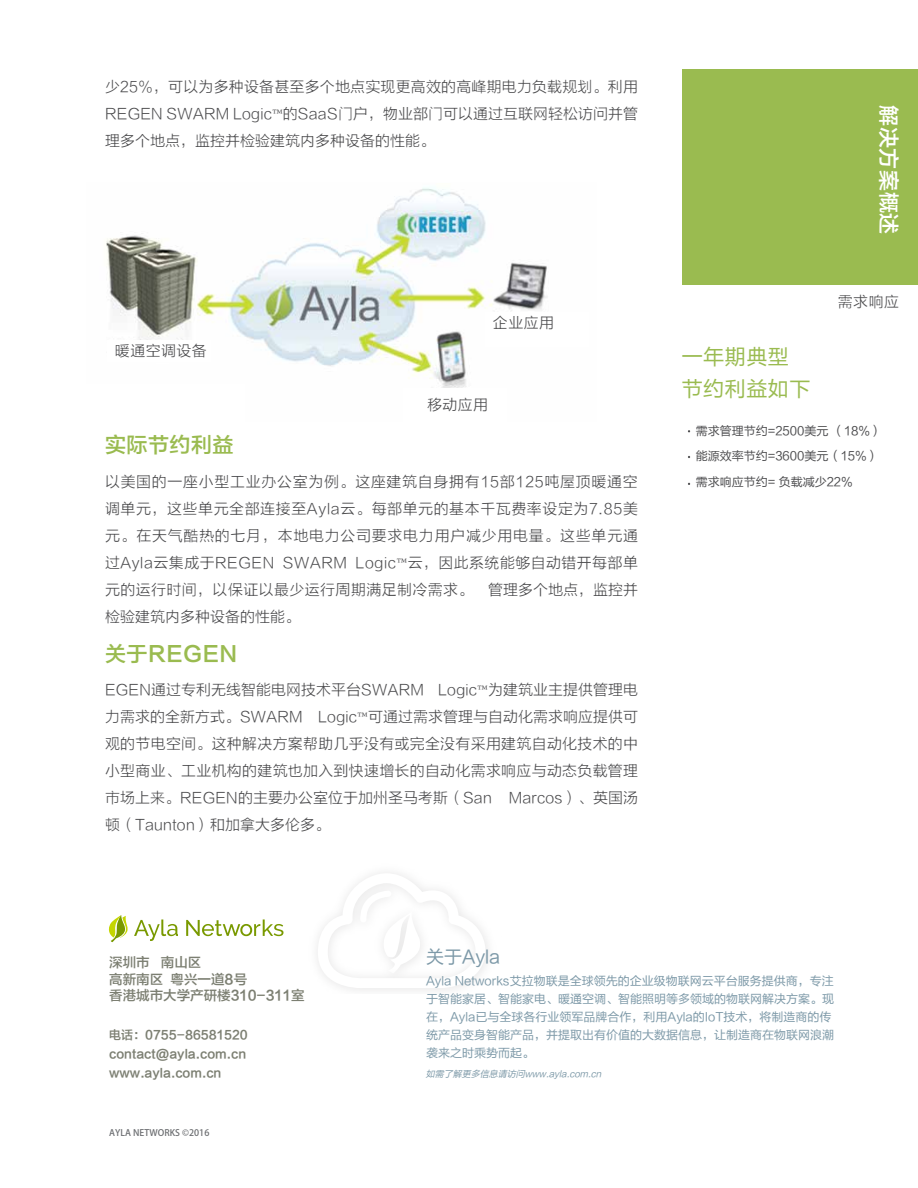
<style>
.page{position:relative;width:918px;height:1188px;background:#fff}
.page>*{position:absolute;margin:0;border:0;box-sizing:border-box;transform-origin:0 0}
.t1{font:21px "FZLTZHK GBK1 0";letter-spacing:.025em;color:#9abb50}
.t2{font:21px/31.5px "FZLTHK GBK1 0";letter-spacing:.025em;color:#9abb50}
.t3{font:21px "FZLTZHK GBK1 0";letter-spacing:.025em;color:#fff}
.t4{font:18px "FZLTHJW GB1 0";color:#7d99a8}
.t5{font:15px/27px "FZLTXHK";color:#4d4d4f;text-align:justify}
.t6{font:13.5px/16.5px "FZLTZHK GBK1 0";color:#7c7f72}
.t7{font:12px/18px "FZLTHJW GB1 0";color:#7d99a8}
.t8{font:12px/18.9px "FZLTZHK GBK1 0";color:#7c7f72}
.t9{font:12px/25.5px "FZLTHK GBK1 0";color:#4d4d4f}
.t10{font:italic 9px "FZLTHJW GB1 0";color:#7d99a8}
.t11{font:9px "Ubuntu Light G Bpc EUC H";letter-spacing:.005em;color:#6c6e71}
.s1{font-family:"Adobe Song Std";font-weight:300}
</style>
<div class="page">
<svg style="left:318px;top:873px;width:169px;height:115px"></svg>
<svg style="left:134px;top:919px;width:44px;height:22px"></svg>
<svg style="left:186px;top:919px;width:98px;height:17px"></svg>
<svg style="left:108px;top:915px;width:20px;height:27px"></svg>
<div style="left:682px;top:69px;width:236px;height:215px;background:#9abb50"></div>
<img style="left:106px;top:188px;width:442px;height:200px">
<div style="left:108px;top:340px;width:103px;height:22px;background:#fff"></div>
<div style="left:486px;top:312px;width:103px;height:34px;background:#fff"></div>
<p class="t5" style="left:105px;top:74px;width:535px">少25%，可以为多种设备甚至多个地点实现更高效的高峰期电力负载规划。利用REGEN SWARM Logic<span class="s1">™</span>的SaaS门户，物业部门可以通过互联网轻松访问并管理多个地点，监控并检验建筑内多种设备的性能。</p>
<p class="t5" style="left:115px;top:338px;width:93px">暖通空调设备</p>
<p class="t5" style="left:493px;top:309px;width:63px">企业应用</p>
<p class="t5" style="left:427px;top:392px;width:63px">移动应用</p>
<h1 class="t1" style="left:105px;top:433px;width:130px">实际节约利益</h1>
<p class="t5" style="left:105px;top:468px;width:535px">以美国的一座小型工业办公室为例。这座建筑自身拥有15部125吨屋顶暖通空调单元，这些单元全部连接至Ayla云。每部单元的基本千瓦费率设定为7.85美元。在天气酷热的七月，本地电力公司要求电力用户减少用电量。这些单元通过Ayla云集成于REGEN SWARM Logic<span class="s1">™</span>云，因此系统能够自动错开每部单元的运行时间，以保证以最少运行周期满足制冷需求。 管理多个地点，监控并检验建筑内多种设备的性能。</p>
<h1 class="t1" style="left:105px;top:642px;width:134px">关于REGEN</h1>
<p class="t5" style="left:105px;top:677px;width:535px">EGEN通过专利无线智能电网技术平台SWARM Logic<span class="s1">™</span>为建筑业主提供管理电力需求的全新方式。SWARM Logic<span class="s1">™</span>可通过需求管理与自动化需求响应提供可观的节电空间。这种解决方案帮助几乎没有或完全没有采用建筑自动化技术的中小型商业、工业机构的建筑也加入到快速增长的自动化需求响应与动态负载管理市场上来。REGEN的主要办公室位于加州圣马考斯（San Marcos）、英国汤顿（Taunton）和加拿大多伦多。</p>
<h1 class="t3" style="left:900px;top:105px;width:130px;rotate:90deg">解决方案概述</h1>
<p class="t5" style="left:838px;top:288px;width:63px">需求响应</p>
<h1 class="t2" style="left:682px;top:342px;width:130px">一年期典型节约利益如下</h1>
<p class="t9" style="left:696px;top:418px;width:188px">需求管理节约=2500美元 （18%）能源效率节约=3600美元（15%）需求响应节约= 负载减少22%</p>
<p class="t6" style="left:109px;top:955px;width:197px">深圳市 南山区<br>高新南区 粤兴一道8号<br>香港城市大学产研楼310-311室</p>
<p class="t8" style="left:109px;top:1026px;width:140px">电话：0755-86581520 contact@ayla.com.cn www.ayla.com.cn</p>
<p class="t11" style="left:109px;top:1127px;width:102px">AYLA NETWORKS ©2016</p>
<p class="t4" style="left:426px;top:947px;width:76px">关于Ayla</p>
<p class="t7" style="left:426px;top:972px;width:410px">Ayla Networks艾拉物联是全球领先的企业级物联网云平台服务提供商，专注于智能家居、智能家电、暖通空调、智能照明等多领域的物联网解决方案。现在，Ayla已与全球各行业领军品牌合作，利用Ayla的IoT技术，将制造商的传统产品变身智能产品，并提取出有价值的大数据信息，让制造商在物联网浪潮袭来之时乘势而起。</p>
<p class="t10" style="left:426px;top:1068px;width:179px">如需了解更多信息请访问www.ayla.com.cn</p>
</div>
